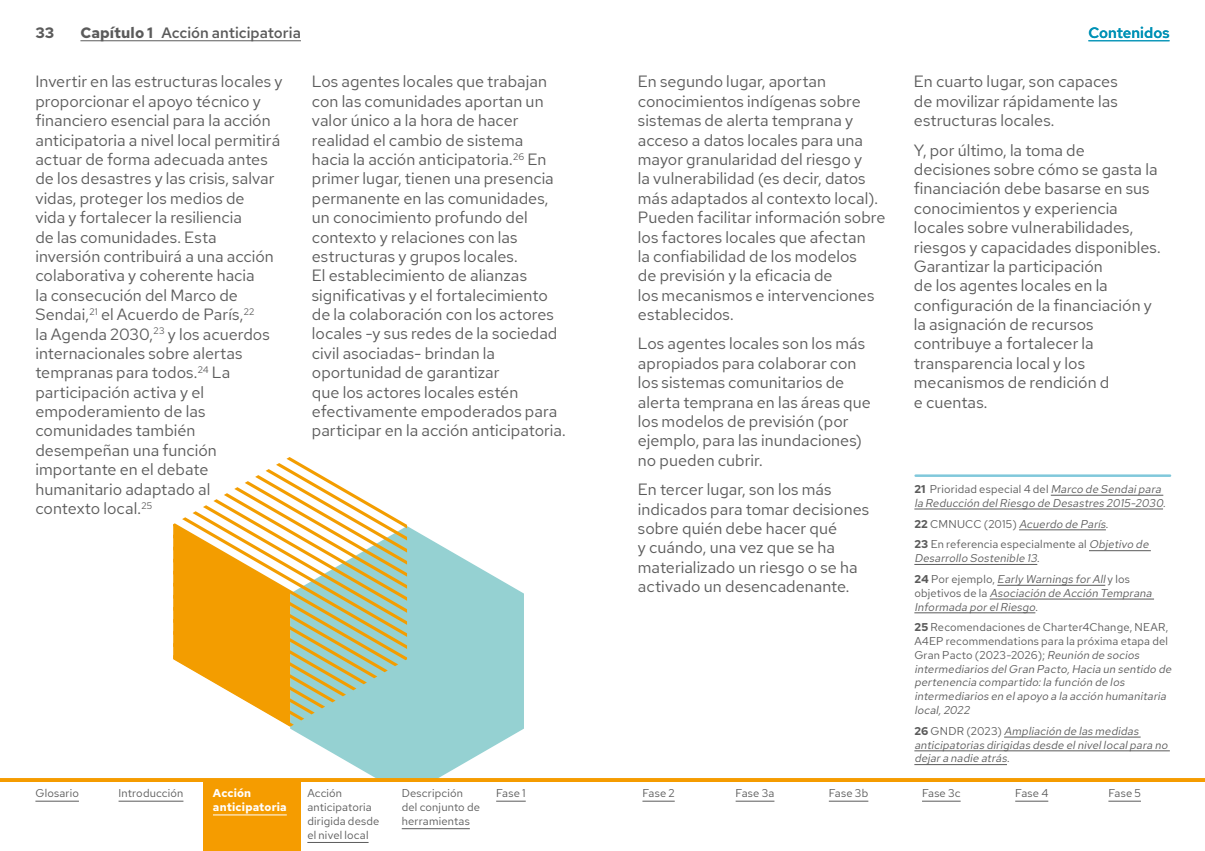
<style>
.page{position:relative;width:1205px;height:851px;background:#fff}
.page>*{position:absolute;margin:0;border:0;box-sizing:border-box;transform-origin:0 0}
.t1{font:16.25px/19.4px "Red Hat Text";color:#5b5b5b}
.t2{font:500 15px "Red Hat Text";color:#5b5b5b}
.t3{font:500 15px "Red Hat Text";letter-spacing:.005em;color:#0092b6}
.t4{font:700 15px "Red Hat Text";color:#5b5b5b}
.t5{font:italic 11.25px/13.8px "Red Hat Text";color:#5b5b5b}
.t6{font:11.25px/13.8px "Red Hat Text";letter-spacing:.015em;color:#5b5b5b}
.t7{font:700 11.25px/13.8px "Red Hat Text";letter-spacing:.015em;color:#fff}
.s1{font-weight:700}
.s2{font-weight:700;font-style:normal}
.s3{font-style:normal}
.s4{font-style:italic}
</style>
<div class="page">
<hr style="left:1051px;top:495px;width:112px;height:1px;background:#5b5b5b">
<hr style="left:914px;top:508px;width:249px;height:1px;background:#5b5b5b">
<hr style="left:1019px;top:529px;width:87px;height:1px;background:#5b5b5b">
<hr style="left:1089px;top:550px;width:62px;height:1px;background:#5b5b5b">
<hr style="left:914px;top:564px;width:123px;height:1px;background:#5b5b5b">
<hr style="left:997px;top:585px;width:108px;height:1px;background:#5b5b5b">
<hr style="left:989px;top:598px;width:165px;height:1px;background:#5b5b5b">
<hr style="left:914px;top:612px;width:121px;height:1px;background:#5b5b5b">
<hr style="left:1004px;top:736px;width:136px;height:1px;background:#5b5b5b">
<hr style="left:914px;top:750px;width:256px;height:1px;background:#5b5b5b">
<hr style="left:914px;top:764px;width:93px;height:1px;background:#5b5b5b">
<hr style="left:915px;top:474px;width:255px;height:3px;background:#80c8db">
<svg style="left:290px;top:526px;width:234px;height:252px;fill:#95d1d2"></svg>
<svg style="left:173px;top:457px;width:234px;height:269px"></svg>
<hr style="left:80px;top:40px;width:221px;height:1px;background:#5b5b5b">
<hr style="left:1088px;top:40px;width:81px;height:1px;background:#0092b6">
<div style="left:204px;top:780px;width:97px;height:70px;background:#f59c00"></div>
<hr style="left:735px;top:800px;width:39px;height:1px;background:#5b5b5b">
<hr style="left:1015px;top:800px;width:33px;height:1px;background:#5b5b5b">
<hr style="left:829px;top:800px;width:39px;height:1px;background:#5b5b5b">
<hr style="left:1108px;top:800px;width:33px;height:1px;background:#5b5b5b">
<hr style="left:922px;top:800px;width:38px;height:1px;background:#5b5b5b">
<hr style="left:642px;top:800px;width:33px;height:1px;background:#5b5b5b">
<hr style="left:496px;top:800px;width:30px;height:1px;background:#5b5b5b">
<hr style="left:402px;top:828px;width:68px;height:1px;background:#5b5b5b">
<hr style="left:307px;top:842px;width:61px;height:1px;background:#5b5b5b">
<hr style="left:213px;top:814px;width:74px;height:1px;background:#fff">
<hr style="left:119px;top:800px;width:64px;height:1px;background:#5b5b5b">
<hr style="left:35px;top:800px;width:44px;height:1px;background:#5b5b5b">
<hr style="left:0;top:778px;width:1205px;height:3px;background:#f59c00">
<p class="t4" style="left:35px;top:22px;width:20px">33</p>
<p class="t2" style="left:80px;top:23px;width:222px"><span class="s1">Capítulo 1</span> Acción anticipatoria</p>
<p class="t3" style="left:1088px;top:23px;width:83px">Contenidos</p>
<p class="t1" style="left:35px;top:72px;width:249px">Invertir en las estructuras locales y proporcionar el apoyo técnico y financiero esencial para la acción anticipatoria a nivel local permitirá actuar de forma adecuada antes de los desastres y las crisis, salvar vidas, proteger los medios de<br>vida y fortalecer la resiliencia<br>de las comunidades. Esta inversión contribuirá a una acción colaborativa y coherente hacia<br>la consecución del Marco de<br>Sendai,<sup>21</sup> el Acuerdo de París,<sup>22<br></sup>la Agenda 2030,<sup>23</sup> y los acuerdos internacionales sobre alertas tempranas para todos.<sup>24</sup> La participación activa y el empoderamiento de las comunidades también desempeñan una función importante en el debate humanitario adaptado al<br>contexto local.<sup>25</sup></p>
<p class="t1" style="left:312px;top:72px;width:255px">Los agentes locales que trabajan con las comunidades aportan un valor único a la hora de hacer realidad el cambio de sistema<br>hacia la acción anticipatoria.<sup>26</sup> En primer lugar, tienen una presencia permanente en las comunidades, un conocimiento profundo del contexto y relaciones con las estructuras y grupos locales.<br>El establecimiento de alianzas significativas y el fortalecimiento de la colaboración con los actores locales -y sus redes de la sociedad civil asociadas- brindan la oportunidad de garantizar<br>que los actores locales estén efectivamente empoderados para participar en la acción anticipatoria.</p>
<p class="t1" style="left:914px;top:72px;width:205px;text-align:justify">En cuarto lugar, son capaces de movilizar rápidamente las estructuras locales.</p>
<p class="t1" style="left:638px;top:72px;width:249px">En segundo lugar, aportan conocimientos indígenas sobre sistemas de alerta temprana y acceso a datos locales para una mayor granularidad del riesgo y<br>la vulnerabilidad (es decir, datos más adaptados al contexto local).<br>Pueden facilitar información sobre los factores locales que afectan<br>la confiabilidad de los modelos<br>de previsión y la eficacia de<br>los mecanismos e intervenciones establecidos.</p>
<p class="t1" style="left:638px;top:334px;width:234px">Los agentes locales son los más apropiados para colaborar con los sistemas comunitarios de alerta temprana en las áreas que los modelos de previsión (por ejemplo, para las inundaciones) no pueden cubrir.</p>
<p class="t1" style="left:638px;top:479px;width:233px">En tercer lugar, son los más indicados para tomar decisiones sobre quién debe hacer qué<br>y cuándo, una vez que se ha materializado un riesgo o se ha activado un desencadenante.</p>
<p class="t1" style="left:914px;top:140px;width:248px">Y, por último, la toma de decisiones sobre cómo se gasta la financiación debe basarse en sus conocimientos y experiencia locales sobre vulnerabilidades, riesgos y capacidades disponibles.<br>Garantizar la participación<br>de los agentes locales en la configuración de la financiación y la asignación de recursos contribuye a fortalecer la transparencia local y los mecanismos de rendición d<br>e cuentas.</p>
<p class="t5" style="left:914px;top:482px;width:253px"><span class="s2">21</span> <span class="s3">Prioridad especial 4 del</span> Marco de Sendaipara la Reducción delRiesgo de Desastres 2015-2030<span class="s3">.</span></p>
<p class="t6" style="left:914px;top:513px;width:238px;line-height:20.9px"><span class="s1">22</span> CMNUCC (2015) <span class="s4">Acuerdo de París</span>.<br><span class="s1">23</span> En referencia especialmente al <span class="s4">Objetivo de</span></p>
<p class="t5" style="left:914px;top:547px;width:217px;line-height:20.9px">Desarrollo Sostenible 13<span class="s3">.<br></span><span class="s2">2 4</span> <span class="s3">P o r ej e m p l o,</span> Early Warnings forAll<span class="s3">y l o s</span></p>
<p class="t5" style="left:914px;top:585px;width:241px"><span class="s3">o bj e t i v o s d e l a</span> Asociación de Acción Temprana<br>Informada porelRiesgo<span class="s3">.</span></p>
<p class="t5" style="left:914px;top:620px;width:261px"><span class="s2">25</span> <span class="s3">Recomendaciones de Charter4Change, NEAR, A4EP recommendations para la próxima etapa del Gran Pacto (2023-2026);</span> Reunión de socios intermediarios delGran Pacto,Hacia un sentido de pertenencia compartido:la función de los intermediarios en elapoyo a la acción humanitaria local,2022</p>
<p class="t5" style="left:914px;top:723px;width:257px"><span class="s2">2 6</span> <span class="s3">G N D R ( 2 0 2 3 )</span> Ampliación de las medidas anticipatorias dirigidas desde elnivellocalpara no dejara nadie atrás<span class="s3">.</span></p>
<p class="t6" style="left:35px;top:786px;width:45px">Glosario</p>
<p class="t6" style="left:119px;top:786px;width:66px">Introducción</p>
<p class="t7" style="left:213px;top:786px;width:75px">Acción anticipatoria</p>
<p class="t6" style="left:307px;top:786px;width:74px">Acción anticipatoria dirigida desde el nivel local</p>
<p class="t6" style="left:402px;top:786px;width:63px">Descripción</p>
<p class="t6" style="left:496px;top:786px;width:31px">Fase 1</p>
<p class="t6" style="left:642px;top:786px;width:34px">Fase 2</p>
<p class="t6" style="left:735px;top:786px;width:40px">Fase 3a</p>
<p class="t6" style="left:829px;top:786px;width:41px">Fase 3b</p>
<p class="t6" style="left:922px;top:786px;width:40px">Fase 3c</p>
<p class="t6" style="left:1015px;top:786px;width:35px">Fase 4</p>
<p class="t6" style="left:1108px;top:786px;width:34px">Fase 5</p>
<p class="t6" style="left:402px;top:800px;width:80px">del conjunto de herramientas</p>
</div>
